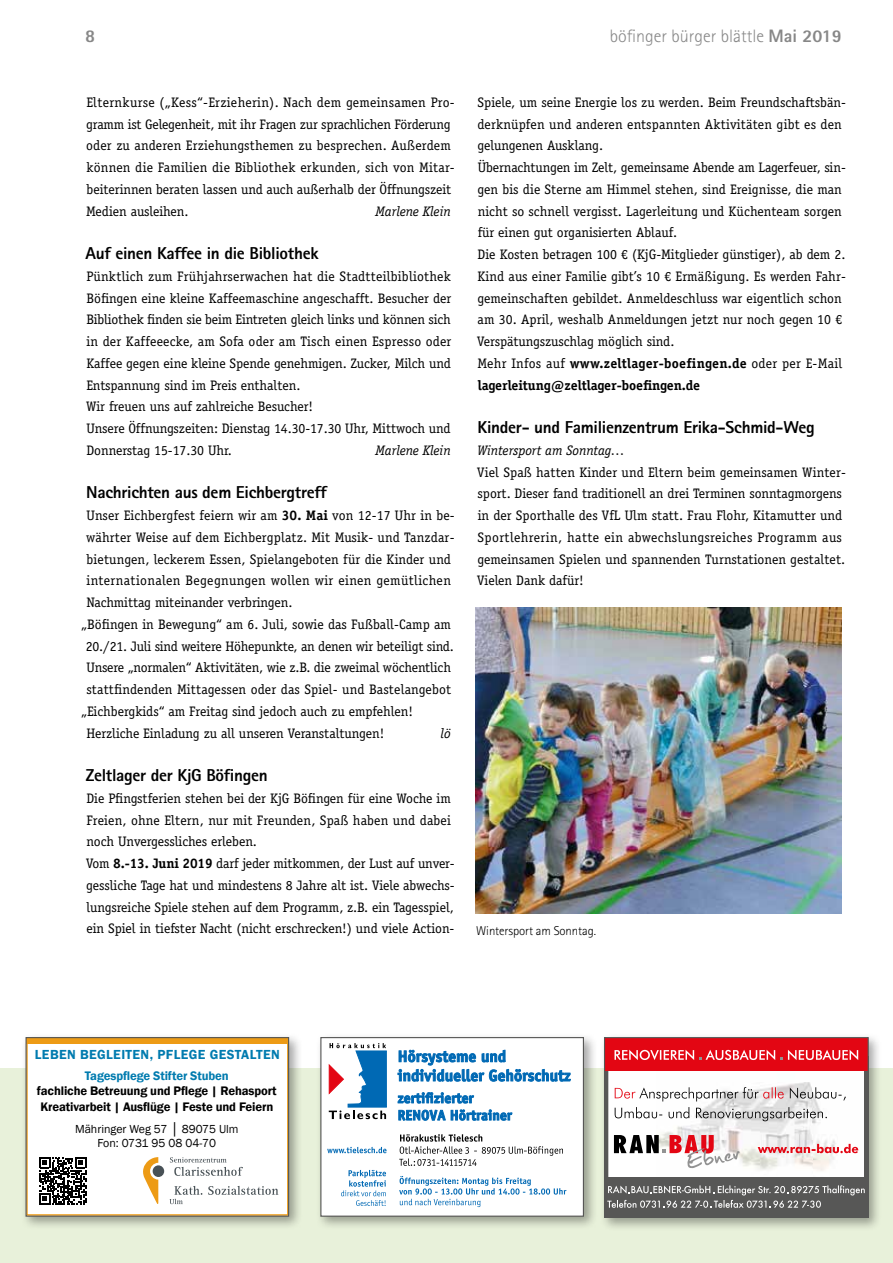
<style>
.page{position:relative;width:893px;height:1263px;background:#fff}
.page>*{position:absolute;margin:0;border:0;box-sizing:border-box;transform-origin:0 0}
.t1{font:300 18px "Rotis Sans Serif";color:#878787}
.t2{font:800 18px "Rotis Sans Serif";color:#878787}
.t3{font:800 17.25px "Rotis Sans Serif";letter-spacing:-.015em;color:#000}
.t4{font:13.8px/21.8px "Officina Serif LT";letter-spacing:-.005em;color:#000}
.t5{font:13.8px "Officina Serif LT";letter-spacing:.025em;color:#000}
.t6{font:italic 13.8px "Officina Serif LT";letter-spacing:-.005em;color:#000}
.t7{font:600 13.5px "Franklin Gothic";letter-spacing:.03em;color:#007baf}
.t8{font:600 12.75px/15.3px "Franklin Gothic";letter-spacing:-.01em;color:#000}
.t9{font:600 12.75px "Franklin Gothic";letter-spacing:-.01em;color:#007baf}
.t10{font:300 12.75px "Rotis Sans Serif";letter-spacing:-.01em;color:#000}
.t11{font:12px/14.4px "Franklin Gothic";color:#000;text-align:center}
.s1{font-weight:800}
.s2{font-weight:700}
</style>
<div class="page">
<div style="left:0;top:1069px;width:893px;height:194px;background:#e8f1da"></div>
<img style="left:476px;top:607px;width:365px;height:306px">
<div style="left:599px;top:1032px;width:283px;height:199px;background:#000;opacity:.35"></div>
<svg style="left:606px;top:1070px;width:51px;height:107px;background:#efebeb"></svg>
<img style="left:657px;top:1070px;width:210px;height:107px">
<div style="left:605px;top:1038px;width:263px;height:32px;background:#e30613"></div>
<svg style="left:614px;top:1135px;width:125px;height:33px;background:#cdb1b2"></svg>
<div style="left:605px;top:1177px;width:263px;height:40px;background:#575756"></div>
<svg style="left:607px;top:1185px;width:258px;height:23px"></svg>
<svg style="left:758px;top:1144px;width:100px;height:9px"></svg>
<svg style="left:615px;top:1107px;width:212px;height:14px;background:#cbcbcb"></svg>
<svg style="left:790px;top:1087px;width:56px;height:13px"></svg>
<svg style="left:615px;top:1087px;width:169px;height:14px;background:#dad0d1"></svg>
<svg style="left:614px;top:1050px;width:244px;height:10px"></svg>
<div style="left:604px;top:1037px;width:265px;height:181px;border:1px solid #575756"></div>
<div style="left:316px;top:1032px;width:282px;height:198px;background:#000;opacity:.35"></div>
<div style="left:321px;top:1037px;width:262px;height:179px;background:#fff"></div>
<svg style="left:329px;top:1043px;width:58px;height:76px"></svg>
<svg style="left:327px;top:1147px;width:60px;height:6px"></svg>
<svg style="left:398px;top:1050px;width:173px;height:32px"></svg>
<svg style="left:398px;top:1092px;width:76px;height:11px"></svg>
<svg style="left:399px;top:1109px;width:46px;height:12px"></svg>
<svg style="left:451px;top:1109px;width:61px;height:11px"></svg>
<svg style="left:399px;top:1134px;width:164px;height:32px"></svg>
<svg style="left:399px;top:1176px;width:167px;height:31px"></svg>
<svg style="left:341px;top:1170px;width:45px;height:36px"></svg>
<div style="left:320px;top:1037px;width:264px;height:180px;border:1px solid #575756"></div>
<div style="left:21px;top:1032px;width:282px;height:198px;background:#000;opacity:.35"></div>
<div style="left:26px;top:1037px;width:263px;height:179px;background:#fff"></div>
<div style="left:153px;top:1165px;width:11px;height:12px;background:#485156;border-radius:50%"></div>
<svg style="left:143px;top:1157px;width:15px;height:47px"></svg>
<svg style="left:170px;top:1157px;width:73px;height:19px"></svg>
<svg style="left:169px;top:1186px;width:33px;height:18px"></svg>
<svg style="left:208px;top:1186px;width:70px;height:9px"></svg>
<div style="left:27px;top:1037px;width:261px;height:6px;background:#ed9b15"></div>
<svg style="left:39px;top:1157px;width:47px;height:47px"></svg>
<div style="left:26px;top:1037px;width:263px;height:180px;border:1px solid #575756"></div>
<h1 class="t2" style="left:85px;top:24px;width:12px">8</h1>
<h1 class="t1" style="left:610px;top:25px;width:234px">böfinger bürger blättle <span class="s1">Mai 2019</span></h1>
<p class="t4" style="left:86px;top:91px;width:370px">Elternkurse („Kess“-Erzieherin). Nach dem gemeinsamen Pro&shy;gramm ist Gelegenheit, mit ihr Fragen zur sprachlichen Förderung oder zu anderen Erziehungsthemen zu besprechen. Außerdem können die Familien die Bibliothek erkunden, sich von Mitar&shy;beiterinnen beraten lassen und auch außerhalb der Öffnungszeit Medien ausleihen.</p>
<p class="t6" style="left:375px;top:203px;width:77px">Marlene Klein</p>
<p class="t3" style="left:86px;top:242px;width:235px">Auf einen Kaffee in die Bibliothek</p>
<p class="t4" style="left:86px;top:265px;width:367px">Pünktlich zum Frühjahrserwachen hat die Stadtteilbibliothek Böfingen eine kleine Kaffeemaschine angeschafft. Besucher der Bibliothek finden sie beim Eintreten gleich links und können sich in der Kaffeeecke, am Sofa oder am Tisch einen Espresso oder Kaffee gegen eine kleine Spende genehmigen. Zucker, Milch und Entspannung sind im Preis enthalten.<br>Wir freuen uns auf zahlreiche Besucher!<br>Unsere Öffnungszeiten: Dienstag 14.30-17.30 Uhr, Mittwoch und Donnerstag 15-17.30 Uhr.</p>
<p class="t6" style="left:375px;top:442px;width:77px">Marlene Klein</p>
<p class="t3" style="left:86px;top:481px;width:242px">Nachrichten aus dem Eichbergtreff</p>
<p class="t4" style="left:86px;top:505px;width:370px">Unser Eichbergfest feiern wir am <span class="s2">30. Mai</span> von 12-17 Uhr in be-</p>
<p class="t4" style="left:86px;top:526px;width:370px">währter Weise auf dem Eichbergplatz. Mit Musik- und Tanzdar-</p>
<p class="t4" style="left:87px;top:548px;width:366px">bietungen, leckerem Essen, Spielangeboten für die Kinder und</p>
<p class="t5" style="left:87px;top:573px;width:366px">internationalen Begegnungen wollen wir einen gemütlichen</p>
<p class="t4" style="left:87px;top:592px;width:207px">Nachmittag miteinander verbringen.</p>
<p class="t4" style="left:81px;top:613px;width:371px">„Böfingen in Bewegung“ am 6. Juli, sowie das Fußball-Camp am</p>
<p class="t4" style="left:86px;top:635px;width:370px">20./21. Juli sind weitere Höhepunkte, an denen wir beteiligt sind.</p>
<p class="t4" style="left:86px;top:657px;width:366px">Unsere „normalen“ Aktivitäten, wie z.B. die zweimal wöchentlich</p>
<p class="t4" style="left:86px;top:679px;width:366px">stattfindenden Mittagessen oder das Spiel- und Bastelangebot</p>
<p class="t4" style="left:81px;top:700px;width:333px">„Eichbergkids“ am Freitag sind jedoch auch zu empfehlen!</p>
<p class="t4" style="left:86px;top:722px;width:299px">Herzliche Einladung zu all unseren Veranstaltungen!</p>
<p class="t6" style="left:441px;top:725px;width:12px">lö</p>
<p class="t3" style="left:86px;top:764px;width:184px">Zeltlager der KjG Böfingen</p>
<p class="t4" style="left:86px;top:787px;width:370px">Die Pfingstferien stehen bei der KjG Böfingen für eine Woche im Freien, ohne Eltern, nur mit Freunden, Spaß haben und dabei noch Unvergessliches erleben.<br>Vom <span class="s2">8.-13. Juni 2019</span> darf jeder mitkommen, der Lust auf unver&shy;gessliche Tage hat und mindestens 8 Jahre alt ist. Viele abwechs&shy;lungsreiche Spiele stehen auf dem Programm, z.B. ein Tagesspiel, ein Spiel in tiefster Nacht (nicht erschrecken!) und viele Action-</p>
<p class="t4" style="left:477px;top:91px;width:370px">Spiele, um seine Energie los zu werden. Beim Freundschaftsbän&shy;derknüpfen und anderen entspannten Aktivitäten gibt es den gelungenen Ausklang.<br>Übernachtungen im Zelt, gemeinsame Abende am Lagerfeuer, sin&shy;gen bis die Sterne am Himmel stehen, sind Ereignisse, die man nicht so schnell vergisst. Lagerleitung und Küchenteam sorgen für einen gut organisierten Ablauf.<br>Die Kosten betragen 100 € (KjG-Mitglieder günstiger), ab dem 2.<br>Kind aus einer Familie gibt’s 10 € Ermäßigung. Es werden Fahr&shy;gemeinschaften gebildet. Anmeldeschluss war eigentlich schon am 30. April, weshalb Anmeldungen jetzt nur noch gegen 10 € Verspätungszuschlag möglich sind.<br>Mehr Infos auf <span class="s2">www.zeltlager-boefingen.de</span> oder per E-Mail <span class="s2">lagerleitung@zeltlager-boefingen.de</span></p>
<p class="t3" style="left:477px;top:416px;width:339px">Kinder- und Familienzentrum Erika-Schmid-Weg</p>
<p class="t6" style="left:477px;top:442px;width:150px">Wintersport am Sonntag…</p>
<p class="t4" style="left:477px;top:461px;width:370px">Viel Spaß hatten Kinder und Eltern beim gemeinsamen Winter&shy;sport. Dieser fand traditionell an drei Terminen sonntagmorgens in der Sporthalle des VfL Ulm statt. Frau Flohr, Kitamutter und Sportlehrerin, hatte ein abwechslungsreiches Programm aus gemeinsamen Spielen und spannenden Turnstationen gestaltet.<br>Vielen Dank dafür!</p>
<p class="t10" style="left:476px;top:923px;width:121px">Wintersport am Sonntag.</p>
<p class="t7" style="left:35px;top:1046px;width:247px">LEBEN BEGLEITEN, PFLEGE GESTALTEN</p>
<p class="t9" style="left:85px;top:1068px;width:145px">Tagespflege Stifter Stuben</p>
<p class="t8" style="left:37px;top:1084px;width:241px">fachliche Betreuung und Pflege | Rehasport<br>Kreativarbeit | Ausflüge | Feste und Feiern</p>
<p class="t11" style="left:75px;top:1121px;width:165px">Mähringer Weg 57 │ 89075 Ulm<br>Fon: 0731 95 08 04-70</p>
</div>
